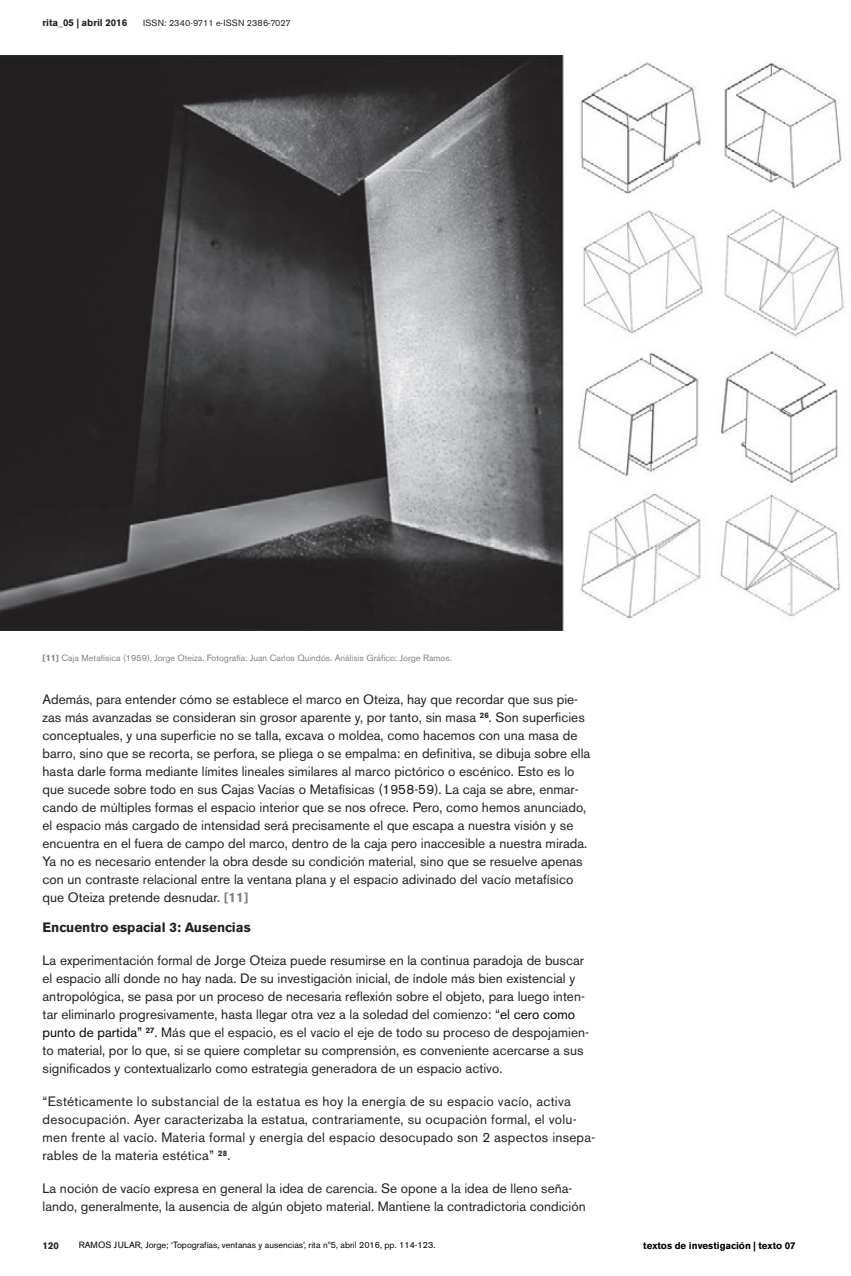
<style>
.page{position:relative;width:851px;height:1276px;background:#fff}
.page>*{position:absolute;margin:0;border:0;box-sizing:border-box;transform-origin:0 0}
.t1{font:13.5px/18px "Akzidenz Grotesk BE";color:#231f20}
.t2{font:700 13.5px "Akzidenz Grotesk BE";color:#231f20}
.t3{font:700 9.75px "Akzidenz Grotesk BE";color:#000}
.t4{font:700 9.75px "Akzidenz Grotesk BE";color:#231f20}
.t5{font:9px "Akzidenz Grotesk BE";color:#808285}
.t6{font:9px "Akzidenz Grotesk BE";color:#000}
.t7{font:9px "Akzidenz Grotesk BE";letter-spacing:.02em;color:#231f20}
.s1{font-weight:700}
.s2{font-weight:700;color:#808285}
.s3{color:#030201}
</style>
<div class="page">
<img style="left:0;top:55px;width:844px;height:576px">
<p class="t4" style="left:43px;top:17px;width:86px">rita_05 | abril 2016</p>
<p class="t7" style="left:143px;top:17px;width:149px">ISSN: 2340-9711 e-ISSN 2386-7027</p>
<p class="t5" style="left:43px;top:652px;width:410px"><span class="s1">[11]</span> Caja Metafísica (1959), Jorge Oteiza. Fotografía: Juan Carlos Quindós. Análisis Gráfico: Jorge Ramos.</p>
<p class="t1" style="left:43px;top:690px;width:549px">Además, para entender cómo se establece el marco en Oteiza, hay que recordar que sus pie&shy;zas más avanzadas se consideran sin grosor aparente y, por tanto, sin masa <sup>26</sup>. Son superficies conceptuales, y una superficie no se talla, excava o moldea, como hacemos con una masa de barro, sino que se recorta, se perfora, se pliega o se empalma: en definitiva, se dibuja sobre ella hasta darle forma mediante límites lineales similares al marco pictórico o escénico. Esto es lo que sucede sobre todo en sus Cajas Vacías o Metafísicas (1958-59). La caja se abre, enmar&shy;cando de múltiples formas el espacio interior que se nos ofrece. Pero, como hemos anunciado, el espacio más cargado de intensidad será precisamente el que escapa a nuestra visión y se encuentra en el fuera de campo del marco, dentro de la caja pero inaccesible a nuestra mirada.<br>Ya no es necesario entender la obra desde su condición material, sino que se resuelve apenas con un contraste relacional entre la ventana plana y el espacio adivinado del vacío metafísico que Oteiza pretende desnudar. <span class="s2">[11]</span></p>
<p class="t2" style="left:43px;top:919px;width:210px">Encuentro espacial 3: Ausencias</p>
<p class="t1" style="left:43px;top:951px;width:548px">La experimentación formal de Jorge Oteiza puede resumirse en la continua paradoja de buscar el espacio allí donde no hay nada. De su investigación inicial, de índole más bien existencial y antropológica, se pasa por un proceso de necesaria reflexión sobre el objeto, para luego inten&shy;tar eliminarlo progresivamente, hasta llegar otra vez a la soledad del comienzo: “<span class="s3">el cero como punto de partida”</span> <sup>27</sup>. Más que el espacio, es el vacío el eje de todo su proceso de despojamien&shy;to material, por lo que, si se quiere completar su comprensión, es conveniente acercarse a sus significados y contextualizarlo como estrategia generadora de un espacio activo.</p>
<p class="t1" style="left:43px;top:1092px;width:554px">“Estéticamente lo substancial de la estatua es hoy la energía de su espacio vacío, activa desocupación. Ayer caracterizaba la estatua, contrariamente, su ocupación formal, el volu&shy;men frente al vacío. Materia formal y energía del espacio desocupado son 2 aspectos insepa&shy;rables de la materia estética” <sup>28</sup>.</p>
<p class="t1" style="left:43px;top:1179px;width:544px">La noción de vacío expresa en general la idea de carencia. Se opone a la idea de lleno seña&shy;lando, generalmente, la ausencia de algún objeto material. Mantiene la contradictoria condición</p>
<p class="t6" style="left:79px;top:1240px;width:358px">RAMOS JULAR, Jorge; ‘Topografías, ventanas y ausencias’, rita nº5, abril 2016, pp. 114-123.</p>
<p class="t4" style="left:43px;top:1240px;width:18px">120</p>
<p class="t3" style="left:643px;top:1240px;width:154px">textos de investigación | texto 07</p>
</div>
